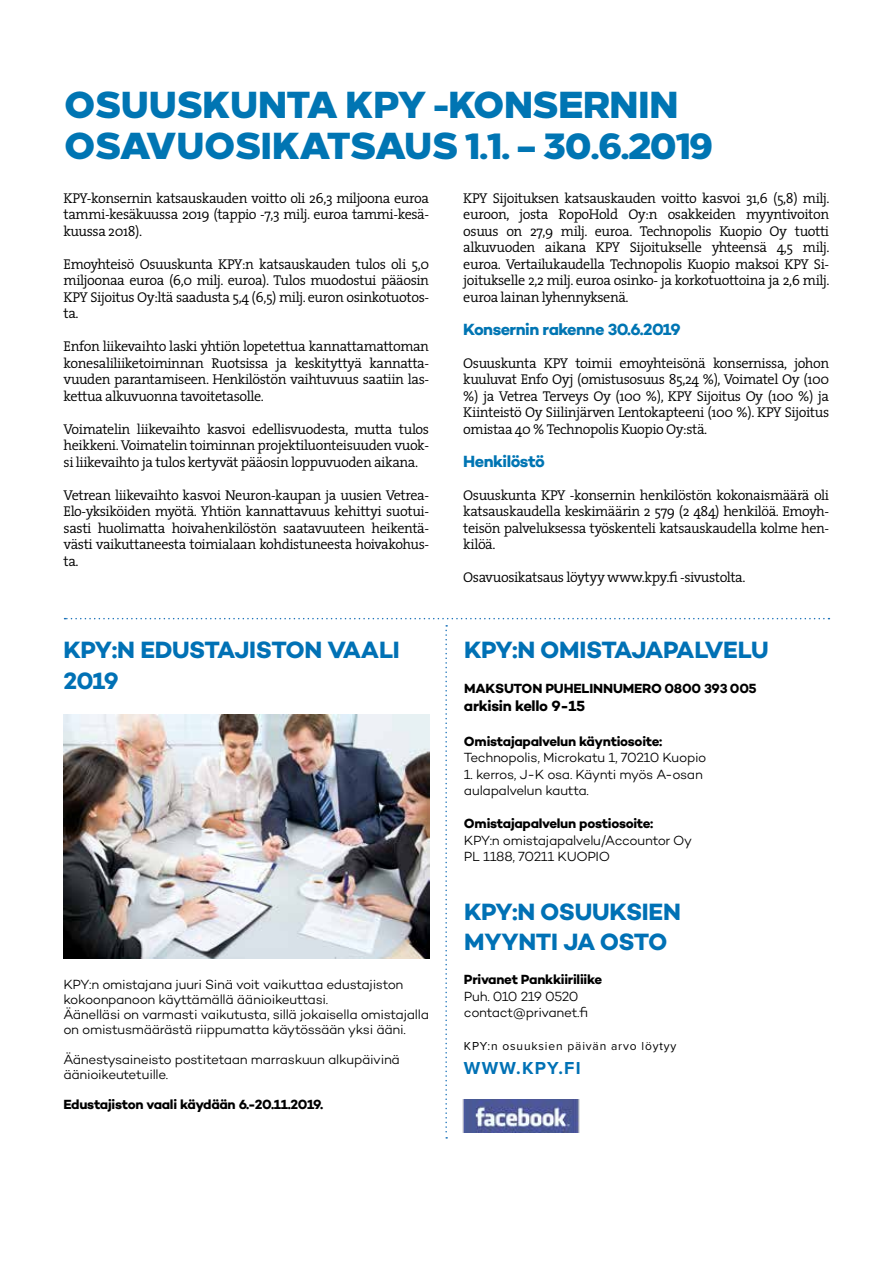
<style>
.page{position:relative;width:893px;height:1263px;background:#fff}
.page>*{position:absolute;margin:0;border:0;box-sizing:border-box;transform-origin:0 0}
.t1{font:800 37.5px/40.5px "Loew";letter-spacing:-.03em;color:#0075b3}
.t2{font:700 24px/30px "Campton";letter-spacing:-.015em;color:#0071b5}
.t3{font:700 18px "Proxima Nova";letter-spacing:.07em;color:#0071b5}
.t4{font:700 16.5px "Campton";letter-spacing:-.035em;color:#0075b3}
.t5{font:700 15px "Campton";letter-spacing:-.02em;color:#000}
.t6{font:300 14.25px/16.5px "The Serif";letter-spacing:-.03em;color:#000;text-align:justify}
.t7{font:300 13.5px/15px "Campton";letter-spacing:-.025em;color:#000}
.t8{font:700 13.5px "Campton";letter-spacing:-.02em;color:#000}
.t9{font:12px "Proxima Nova";letter-spacing:.07em;color:#000}
</style>
<div class="page">
<svg style="left:445px;top:625px;width:2px;height:513px"></svg>
<svg style="left:65px;top:618px;width:764px;height:1px"></svg>
<img style="left:445px;top:1099px;width:135px;height:34px">
<img style="left:63px;top:715px;width:366px;height:243px">
<h1 class="t1" style="left:64px;top:82px;width:651px">OSUUSKUNTA KPY -KONSERNIN<br>OSAVUOSIKATSAUS 1.1. – 30.6.2019</h1>
<p class="t6" style="left:64px;top:189px;width:367px">KPY-konsernin katsauskauden voitto oli 26,3 miljoona euroa tammi-kesäkuussa 2019 (tappio -7,3 milj. euroa tammi-kesä&shy;kuussa 2018).</p>
<p class="t6" style="left:64px;top:255px;width:367px">Emoyhteisö Osuuskunta KPY:n katsauskauden tulos oli 5,0 miljoonaa euroa (6,0 milj. euroa). Tulos muodostui pääosin KPY Sijoitus Oy:ltä saadusta 5,4 (6,5) milj. euron osinkotuotos&shy;ta.</p>
<p class="t6" style="left:64px;top:337px;width:367px">Enfon liikevaihto laski yhtiön lopetettua kannattamattoman konesaliliiketoiminnan Ruotsissa ja keskityttyä kannatta&shy;vuuden parantamiseen. Henkilöstön vaihtuvuus saatiin las&shy;kettua alkuvuonna tavoitetasolle.</p>
<p class="t6" style="left:64px;top:420px;width:367px">Voimatelin liikevaihto kasvoi edellisvuodesta, mutta tulos heikkeni. Voimatelin toiminnan projektiluonteisuuden vuok&shy;si liikevaihto ja tulos kertyvät pääosin loppuvuoden aikana.</p>
<p class="t6" style="left:64px;top:486px;width:367px">Vetrean liikevaihto kasvoi Neuron-kaupan ja uusien Vetrea-Elo-yksiköiden myötä. Yhtiön kannattavuus kehittyi suotui&shy;sasti huolimatta hoivahenkilöstön saatavuuteen heikentä&shy;västi vaikuttaneesta toimialaan kohdistuneesta hoivakohus&shy;ta.</p>
<p class="t6" style="left:463px;top:189px;width:368px">KPY Sijoituksen katsauskauden voitto kasvoi 31,6 (5,8) milj. euroon, josta RopoHold Oy:n osakkeiden myyntivoiton osuus on 27,9 milj. euroa. Technopolis Kuopio Oy tuotti alkuvuoden aikana KPY Sijoitukselle yhteensä 4,5 milj. euroa. Vertailukaudella Technopolis Kuopio maksoi KPY Si&shy;joitukselle 2,2 milj. euroa osinko- ja korkotuottoina ja 2,6 milj. euroa lainan lyhennyksenä.</p>
<p class="t4" style="left:463px;top:318px;width:219px">Konsernin rakenne 30.6.2019</p>
<p class="t6" style="left:463px;top:354px;width:367px">Osuuskunta KPY toimii emoyhteisönä konsernissa, johon kuuluvat Enfo Oyj (omistusosuus 85,24 %), Voimatel Oy (100 %) ja Vetrea Terveys Oy (100 %), KPY Sijoitus Oy (100 %) ja Kiinteistö Oy Siilinjärven Lentokapteeni (100 %). KPY Sijoitus omistaa 40 % Technopolis Kuopio Oy:stä.</p>
<p class="t4" style="left:463px;top:450px;width:83px">Henkilöstö</p>
<p class="t6" style="left:463px;top:486px;width:367px">Osuuskunta KPY -konsernin henkilöstön kokonaismäärä oli katsauskaudella keskimäärin 2 579 (2 484) henkilöä. Emoyh&shy;teisön palveluksessa työskenteli katsauskaudella kolme hen&shy;kilöä.</p>
<p class="t6" style="left:463px;top:568px;width:284px">Osavuosikatsaus löytyy www.kpy.fi -sivustolta.</p>
<h2 class="t2" style="left:63px;top:635px;width:338px">KPY:N EDUSTAJISTON VAALI<br>2019</h2>
<p class="t7" style="left:63px;top:977px;width:367px">KPY:n omistajana juuri Sinä voit vaikuttaa edustajiston kokoonpanoon käyttämällä äänioikeuttasi.<br>Äänelläsi on varmasti vaikutusta, sillä jokaisella omistajalla on omistusmäärästä riippumatta käytössään yksi ääni.</p>
<p class="t7" style="left:63px;top:1052px;width:338px">Äänestysaineisto postitetaan marraskuun alkupäivinä äänioikeutetuille.</p>
<p class="t8" style="left:63px;top:1096px;width:261px">Edustajiston vaali käydään 6.-20.11.2019.</p>
<h2 class="t2" style="left:464px;top:635px;width:306px">KPY:N OMISTAJAPALVELU</h2>
<p class="t8" style="left:464px;top:680px;width:294px">MAKSUTON PUHELINNUMERO 0800 393 005</p>
<p class="t5" style="left:464px;top:696px;width:123px">arkisin kello 9-15</p>
<p class="t8" style="left:464px;top:732px;width:200px">Omistajapalvelun käyntiosoite:</p>
<p class="t7" style="left:464px;top:750px;width:244px">Technopolis, Microkatu 1, 70210 Kuopio</p>
<p class="t7" style="left:464px;top:765px;width:240px;line-height:16.5px">1. kerros, J-K osa. Käynti myös A-osan aulapalvelun kautta.</p>
<p class="t8" style="left:464px;top:815px;width:191px">Omistajapalvelun postiosoite:</p>
<p class="t7" style="left:464px;top:831px;width:230px;line-height:16.5px">KPY:n omistajapalvelu/Accountor Oy<br>PL 1188, 70211 KUOPIO</p>
<h2 class="t2" style="left:464px;top:896px;width:218px">KPY:N OSUUKSIEN<br>MYYNTI JA OSTO</h2>
<p class="t8" style="left:464px;top:971px;width:140px">Privanet Pankkiiriliike</p>
<p class="t7" style="left:464px;top:988px;width:126px;line-height:16.5px">Puh. 010 219 0520 contact@privanet.fi</p>
<p class="t9" style="left:464px;top:1037px;width:214px">KPY:n osuuksien päivän arvo löytyy</p>
<p class="t3" style="left:464px;top:1057px;width:118px">WWW.KPY.FI</p>
</div>
